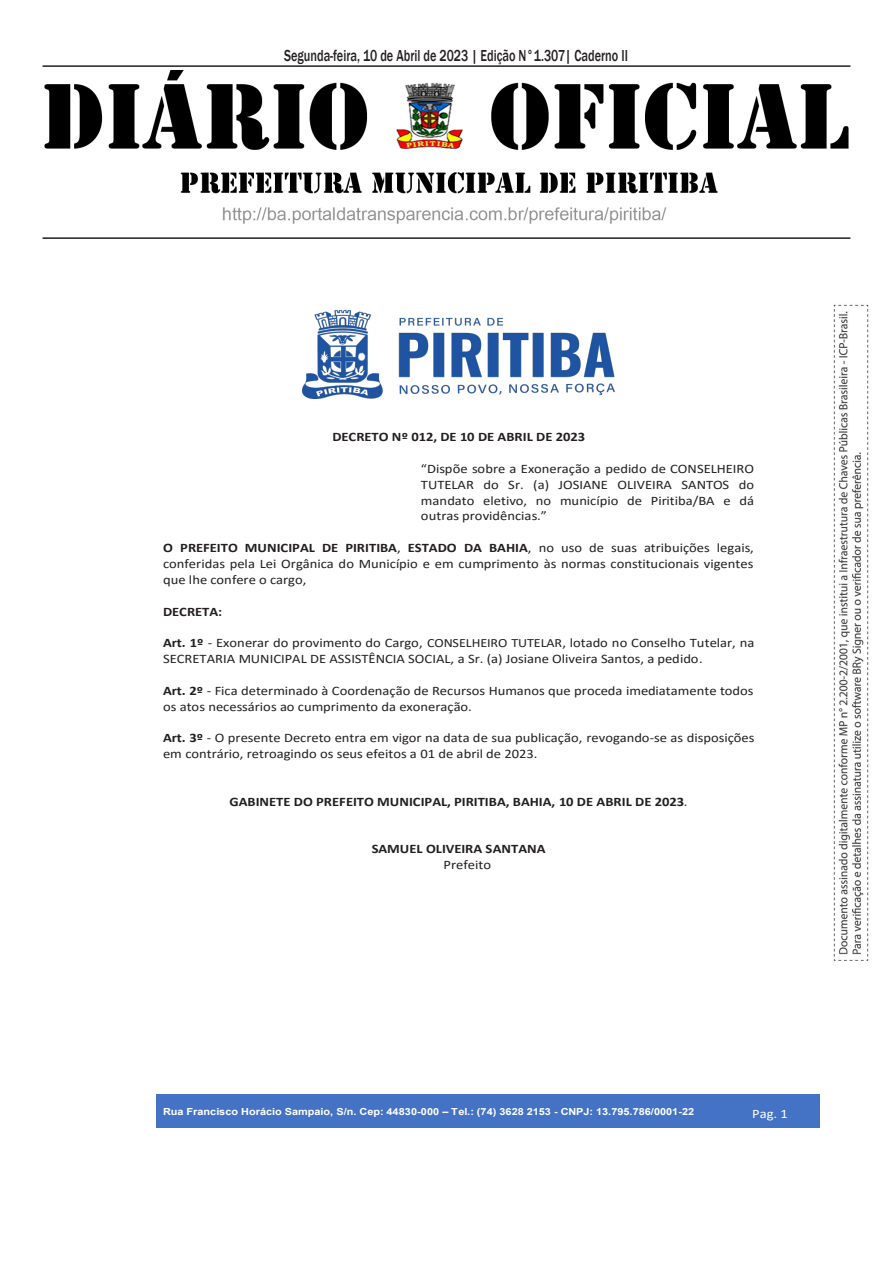
<style>
.page{position:relative;width:893px;height:1263px;background:#fff}
.page>*{position:absolute;margin:0;border:0;box-sizing:border-box;transform-origin:0 0}
.t1{font:500 16.35px "Franklin Gothic";color:#231f20;scale:.75 1}
.t2{font:12.9px/15.8px "Calibri";color:#231f20;scale:1.12 1}
.t3{font:700 12.9px/16px "Calibri";color:#231f20;scale:1.12 1}
.t4{font:12.9px "Calibri";color:#fff;scale:1.12 1}
.t5{font:700 9.75px "Arial";color:#fff;scale:1.12 1}
.s1{font-weight:700}
.s2{font-size:12.6px}
.s3{font-weight:400}
.s4{font-style:inherit}
</style>
<div class="page">
<img style="left:44px;top:70px;width:805px;height:154px">
<hr style="left:43px;top:237px;width:807px;height:2px;background:#231f20">
<hr style="left:43px;top:65px;width:807px;height:2px;background:#231f20">
<img style="left:833px;top:304px;width:36px;height:656px">
<img style="left:302px;top:310px;width:313px;height:88px">
<div style="left:156px;top:1094px;width:664px;height:34px;background:#4472c4"></div>
<p class="t1" style="left:284px;top:46px;width:460px">Segunda-feira, 10 de Abril de 2023 | Edição N°1.307| Caderno II</p>
<p class="t3" style="left:332px;top:429px;width:227px">DECRETO Nº 012, DE 10 DE ABRIL DE 2023</p>
<p class="t2" style="left:421px;top:461px;width:299px;text-align:justify">“Dispõe sobre a Exoneração a pedido de CONSELHEIRO TUTELAR do Sr. (a) JOSIANE OLIVEIRA SANTOS do mandato eletivo, no município de Piritiba/BA e dá outras providências.”</p>
<p class="t2" style="left:163px;top:540px;width:529px;text-align:justify"><span class="s1">O PREFEITO MUNICIPAL DE PIRITIBA</span>, <span class="s1">ESTADO DA BAHIA</span>, no uso de suas atribuições legais, conferidas pela Lei Orgânica do Município e em cumprimento às normas constitucionais vigentes que lhe confere o cargo,</p>
<p class="t3" style="left:163px;top:603px;width:54px">DECRETA:</p>
<p class="t2" style="left:163px;top:634px;width:530px"><span class="s1">Art. 1º</span> - Exonerar do provimento do Cargo, <span class="s2">CONSELHEIRO TUTELAR</span>, lotado no Conselho Tutelar, na<br>SECRETARIA MUNICIPAL DE ASSISTÊNCIA SOCIAL, a Sr. (a) Josiane Oliveira Santos, a pedido.</p>
<p class="t2" style="left:163px;top:682px;width:529px"><span class="s1">Art. 2º</span> - Fica determinado à Coordenação de Recursos Humanos que proceda imediatamente todos os atos necessários ao cumprimento da exoneração.</p>
<p class="t2" style="left:163px;top:730px;width:530px"><span class="s1">Art. 3º</span> - O presente Decreto entra em vigor na data de sua publicação, revogando-se as disposições em contrário, retroagindo os seus efeitos a 01 de abril de 2023.</p>
<p class="t3" style="left:230px;top:793px;width:411px">GABINETE DO PREFEITO MUNICIPAL, PIRITIBA, BAHIA, 10 DE ABRIL DE 2023<span class="s3">.</span></p>
<p class="t3" style="left:444px;top:840px;width:93px;text-indent:-72px">SAMUEL OLIVEIRA SANTANA<br><span class="s3">Prefeito</span></p>
<p class="t5" style="left:163px;top:1104px;width:476px">Rua Francisco Horácio Sampaio, S/n. Cep: 44830-000 <span class="s4">–</span> Tel.: (74) 3628 2153 - CNPJ: 13.795.786/0001-22</p>
<p class="t4" style="left:752px;top:1104px;width:33px">Pag. 1</p>
</div>
